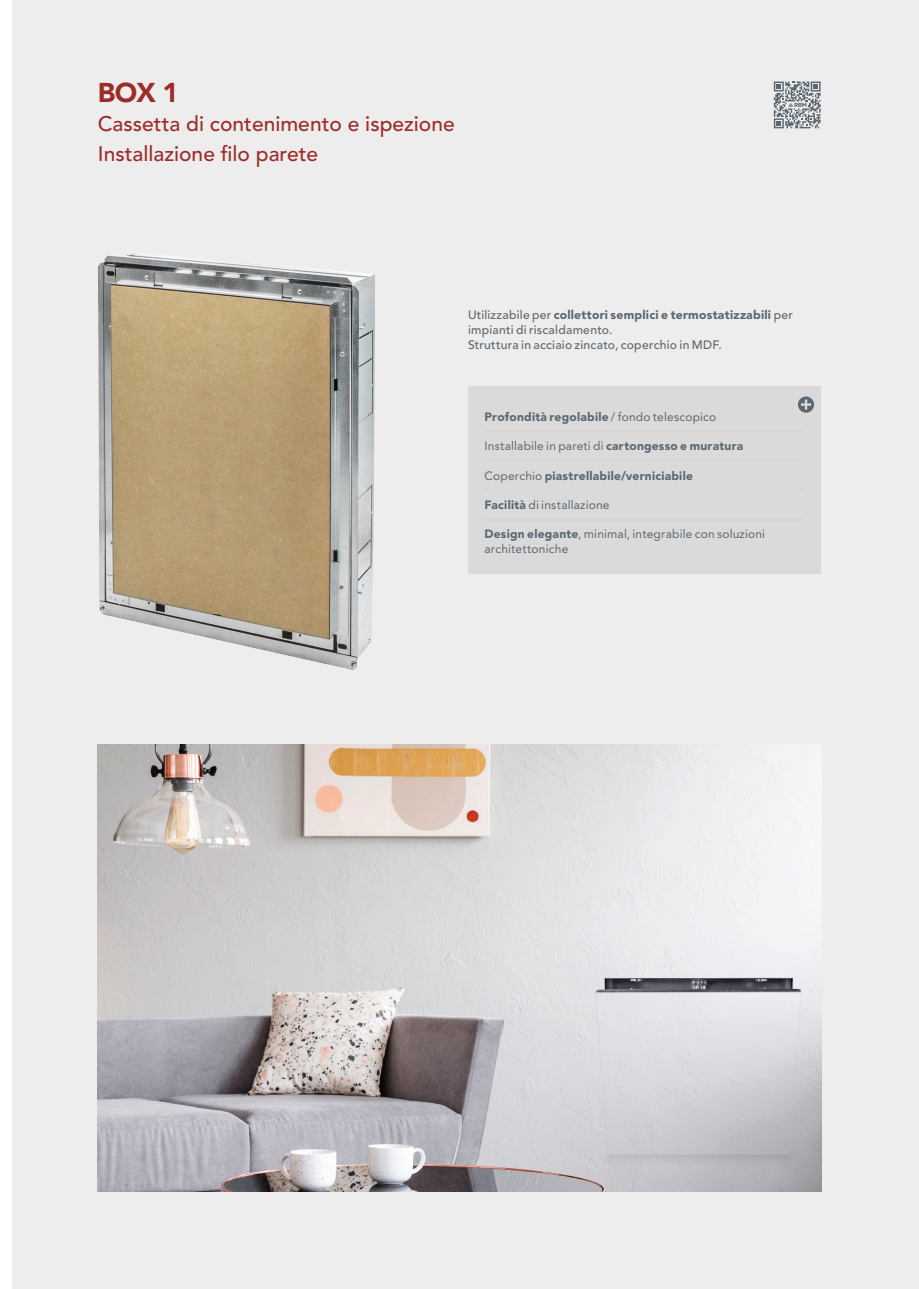
<style>
.page{position:relative;width:919px;height:1289px;background:#fff}
.page>*{position:absolute;margin:0;border:0;box-sizing:border-box;transform-origin:0 0}
.Titoli_pagine_small_version{font:900 27px "Avenir LT Pro";color:#9c2c29}
.Titoli_pagine_small_version-2{font:500 21px "Avenir LT Pro";color:#9c2c29}
.t1{font:500 12.15px/14.9px "Avenir LT Pro";letter-spacing:.02em;color:#5b6770}
.t2{font:12px/14.7px "Avenir LT Pro";letter-spacing:.015em;color:#5b6770}
.t3{font:900 12px "Avenir LT Pro";letter-spacing:.02em;color:#5b6770}
.s1{font-weight:900}
.s2{font-weight:400}
</style>
<div class="page">
<div style="left:13px;top:0;width:905px;height:1288px;background:#ededed"></div>
<div style="left:468px;top:386px;width:352px;height:187px;background:#dadada"></div>
<svg style="left:797px;top:396px;width:17px;height:16px"></svg>
<svg style="left:800px;top:399px;width:11px;height:10px"></svg>
<hr style="left:484px;top:430px;width:319px;height:1px;background:#5b6770">
<hr style="left:484px;top:460px;width:319px;height:1px;background:#5b6770">
<hr style="left:484px;top:490px;width:319px;height:1px;background:#5b6770">
<hr style="left:484px;top:519px;width:319px;height:1px;background:#5b6770">
<img style="left:12px;top:181px;width:465px;height:594px">
<svg style="left:773px;top:82px;width:47px;height:46px"></svg>
<img style="left:98px;top:744px;width:723px;height:447px">
<p class="Titoli_pagine_small_version" style="left:98px;top:76px;width:82px">BOX 1</p>
<p class="Titoli_pagine_small_version-2" style="left:98px;top:112px;width:358px">Cassetta di contenimento e ispezione</p>
<p class="Titoli_pagine_small_version-2" style="left:98px;top:141px;width:222px">Installazione filo parete</p>
<p class="t1" style="left:468px;top:308px;width:326px">Utilizzabile per <span class="s1">collettori semplici e termostatizzabili</span> per impianti di riscaldamento.</p>
<p class="t1" style="left:468px;top:337px;width:255px">Struttura in acciaio zincato, coperchio in MDF.</p>
<p class="t3" style="left:484px;top:410px;width:233px">Profondità regolabile <span class="s2">/ fondo telescopico</span></p>
<p class="t2" style="left:484px;top:439px;width:260px">Installabile in pareti di <span class="s1">cartongesso e muratura</span></p>
<p class="t3" style="left:484px;top:468px;width:210px"><span class="s2">Coperchio</span> piastrellabile/verniciabile</p>
<p class="t2" style="left:484px;top:497px;width:127px"><span class="s1">Facilità</span> di installazione</p>
<p class="t2" style="left:484px;top:526px;width:282px"><span class="s1">Design elegante</span>, minimal, integrabile con soluzioni architettoniche</p>
</div>
